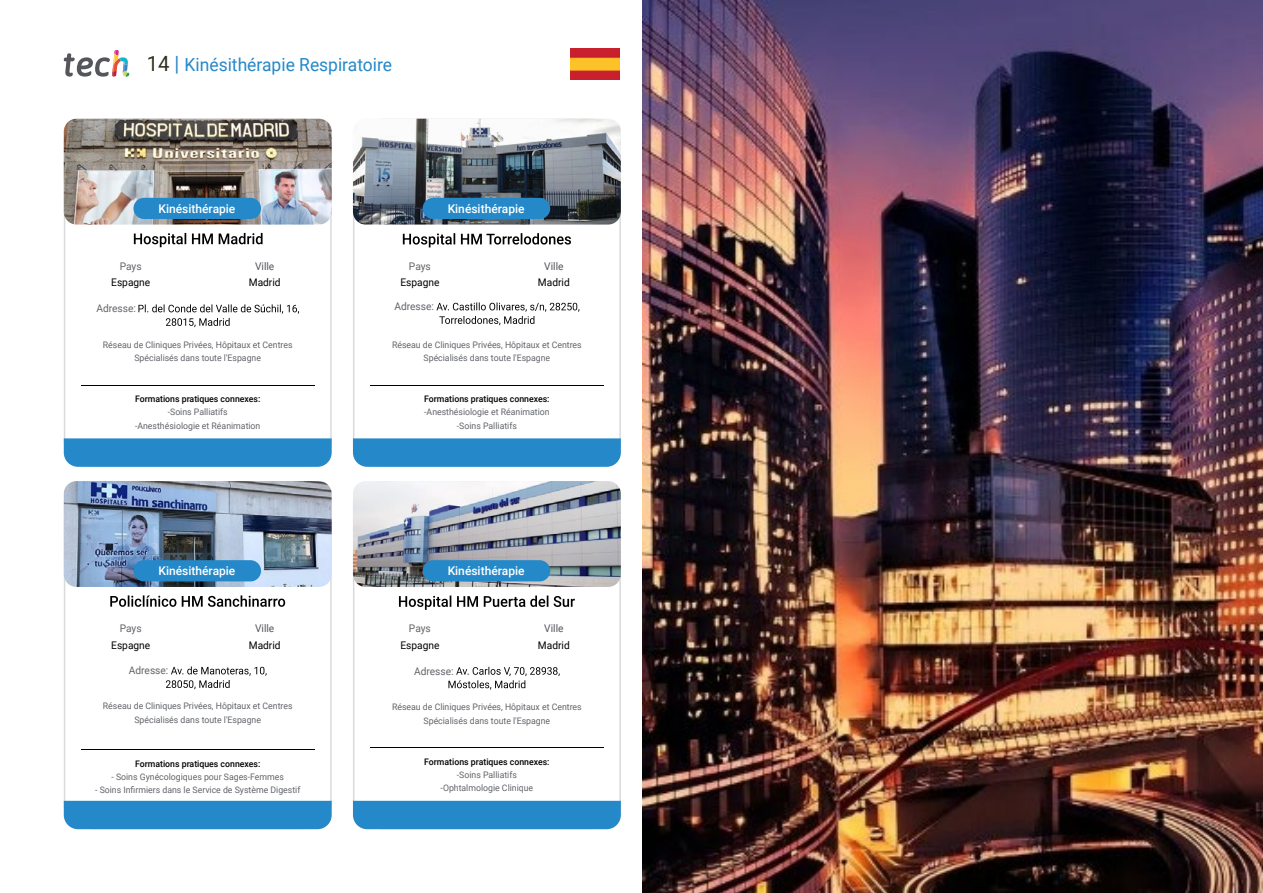
<style>
.page{position:relative;width:1263px;height:893px;background:#fff}
.page>*{position:absolute;margin:0;border:0;box-sizing:border-box;transform-origin:0 0}
.t1{font:18px "Roboto";color:#2488c9}
.t2{font:500 12px "Roboto";color:#fff}
.t3{font:10.5px "Roboto";color:#000}
.t4{font:10.5px "Roboto";color:#61646a}
.t5{font:10.5px "Roboto";color:#52555b}
.t6{font:9px/13.5px "Roboto";color:#61646a;text-align:center}
.t7{font:500 9px "Roboto";color:#000}
.s1{font-size:21px;color:#312e20}
.s2{font-size:21px;color:#2988c9}
</style>
<div class="page">
<img style="left:570px;top:49px;width:50px;height:30px">
<svg style="left:64px;top:50px;width:65px;height:27px"></svg>
<img style="left:642px;top:0;width:621px;height:893px">
<svg style="left:63px;top:118px;width:269px;height:337px"></svg>
<img style="left:64px;top:119px;width:268px;height:106px">
<div style="left:133px;top:198px;width:128px;height:21px;background:#2488c9;border-radius:11px"></div>
<svg style="left:64px;top:438px;width:268px;height:29px;background:#2a8bca"></svg>
<hr style="left:81px;top:385px;width:234px;height:1px;background:#000">
<svg style="left:134px;top:233px;width:129px;height:14px"></svg>
<svg style="left:138px;top:304px;width:161px;height:23px"></svg>
<svg style="left:352px;top:118px;width:269px;height:326px"></svg>
<img style="left:353px;top:119px;width:268px;height:106px">
<div style="left:423px;top:198px;width:127px;height:21px;background:#2488c9;border-radius:11px"></div>
<svg style="left:353px;top:438px;width:268px;height:29px;background:#2a8bca"></svg>
<hr style="left:370px;top:385px;width:234px;height:1px;background:#000">
<svg style="left:403px;top:233px;width:168px;height:14px"></svg>
<svg style="left:436px;top:302px;width:143px;height:23px"></svg>
<svg style="left:63px;top:492px;width:269px;height:338px"></svg>
<img style="left:64px;top:481px;width:268px;height:106px">
<div style="left:133px;top:560px;width:128px;height:21px;background:#2488c9;border-radius:11px"></div>
<div style="left:64px;top:801px;width:268px;height:28px;background:#2488c9"></div>
<hr style="left:81px;top:749px;width:234px;height:1px;background:#000">
<svg style="left:110px;top:595px;width:175px;height:12px"></svg>
<svg style="left:166px;top:666px;width:101px;height:23px"></svg>
<svg style="left:352px;top:572px;width:269px;height:258px"></svg>
<img style="left:353px;top:481px;width:268px;height:106px">
<div style="left:423px;top:560px;width:127px;height:21px;background:#2488c9;border-radius:11px"></div>
<div style="left:353px;top:801px;width:268px;height:28px;background:#2488c9"></div>
<hr style="left:370px;top:747px;width:234px;height:1px;background:#000">
<svg style="left:399px;top:596px;width:176px;height:14px"></svg>
<svg style="left:448px;top:667px;width:112px;height:23px"></svg>
<h1 class="t1" style="left:147px;top:52px;width:247px"><span class="s1">14</span> <span class="s2">|</span> Kinésithérapie Respiratoire</h1>
<h2 class="t2" style="left:159px;top:200px;width:78px">Kinésithérapie</h2>
<p class="t4" style="left:120px;top:259px;width:23px">Pays</p>
<p class="t3" style="left:111px;top:275px;width:41px">Espagne</p>
<p class="t5" style="left:255px;top:259px;width:21px">Ville</p>
<p class="t3" style="left:249px;top:275px;width:33px">Madrid</p>
<h2 class="t2" style="left:448px;top:200px;width:78px">Kinésithérapie</h2>
<p class="t4" style="left:409px;top:259px;width:23px">Pays</p>
<p class="t3" style="left:400px;top:275px;width:41px">Espagne</p>
<p class="t5" style="left:544px;top:259px;width:21px">Ville</p>
<p class="t3" style="left:538px;top:275px;width:33px">Madrid</p>
<p class="t4" style="left:96px;top:301px;width:41px">Adresse:</p>
<p class="t6" style="left:103px;top:338px;width:191px">Réseau de Cliniques Privées, Hôpitaux et Centres<br>Spécialisés dans toute l'Espagne</p>
<p class="t7" style="left:135px;top:393px;width:127px">Formations pratiques connexes:</p>
<p class="t6" style="left:135px;top:405px;width:127px">-Soins Palliatifs -Anesthésiologie et Réanimation</p>
<p class="t4" style="left:394px;top:299px;width:41px">Adresse:</p>
<p class="t6" style="left:392px;top:338px;width:191px">Réseau de Cliniques Privées, Hôpitaux et Centres<br>Spécialisés dans toute l'Espagne</p>
<p class="t7" style="left:424px;top:393px;width:127px">Formations pratiques connexes:</p>
<p class="t6" style="left:424px;top:405px;width:127px">-Anesthésiologie et Réanimation -Soins Palliatifs</p>
<h2 class="t2" style="left:159px;top:563px;width:78px">Kinésithérapie</h2>
<h2 class="t2" style="left:448px;top:563px;width:78px">Kinésithérapie</h2>
<p class="t4" style="left:120px;top:621px;width:23px">Pays</p>
<p class="t3" style="left:111px;top:638px;width:41px">Espagne</p>
<p class="t5" style="left:255px;top:621px;width:21px">Ville</p>
<p class="t3" style="left:249px;top:638px;width:33px">Madrid</p>
<p class="t4" style="left:409px;top:621px;width:23px">Pays</p>
<p class="t3" style="left:400px;top:638px;width:41px">Espagne</p>
<p class="t5" style="left:544px;top:621px;width:21px">Ville</p>
<p class="t3" style="left:538px;top:638px;width:33px">Madrid</p>
<p class="t4" style="left:129px;top:663px;width:41px">Adresse:</p>
<p class="t6" style="left:103px;top:699px;width:191px">Réseau de Cliniques Privées, Hôpitaux et Centres<br>Spécialisés dans toute l'Espagne</p>
<p class="t7" style="left:135px;top:757px;width:127px">Formations pratiques connexes:</p>
<p class="t6" style="left:111px;top:770px;width:174px">- Soins Gynécologiques pour Sages-Femmes</p>
<p class="t6" style="left:95px;top:783px;width:207px">- Soins Infirmiers dans le Service de Système Digestif</p>
<p class="t4" style="left:414px;top:664px;width:41px">Adresse:</p>
<p class="t6" style="left:392px;top:700px;width:191px">Réseau de Cliniques Privées, Hôpitaux et Centres<br>Spécialisés dans toute l'Espagne</p>
<p class="t7" style="left:424px;top:755px;width:127px">Formations pratiques connexes:</p>
<p class="t6" style="left:441px;top:768px;width:94px">-Soins Palliatifs -Ophtalmologie Clinique</p>
</div>
